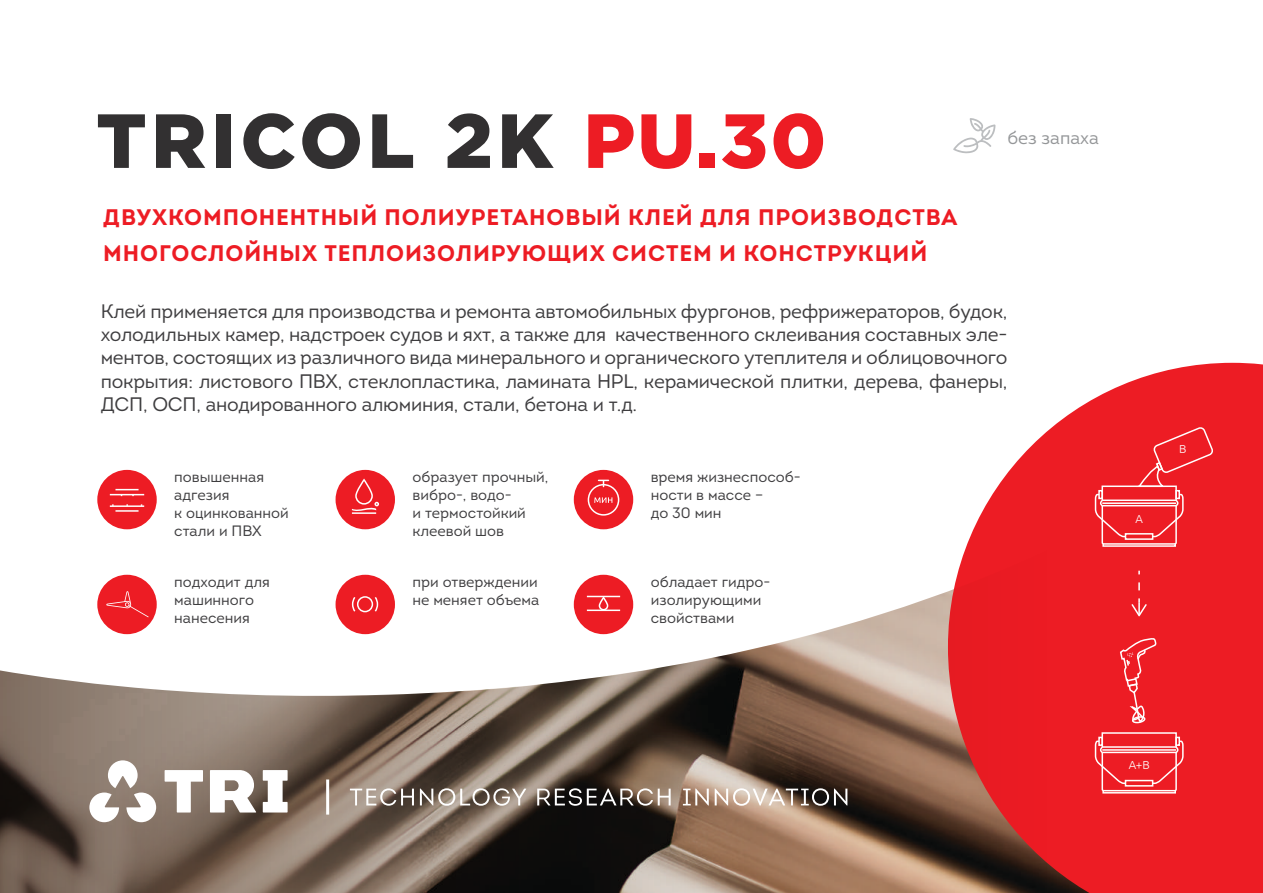
<style>
.page{position:relative;width:1263px;height:893px;background:#fff}
.page>*{position:absolute;margin:0;border:0;box-sizing:border-box;transform-origin:0 0}
.t1{font:900 76.5px "Gotham Pro";letter-spacing:.06em;color:#323031}
.t2{font:700 22.5px/36px "Intro";letter-spacing:.04em;color:#ed1c24}
.t3{font:19.5px/23.4px "Intro";letter-spacing:-.01em;color:#3e3d3f;text-align:justify}
.t4{font:18px "Intro";color:#949698}
.t5{font:15px/18px "Intro";color:#3e3d3f}
.t6{font:300 11.7px "Ubuntu";color:#fff}
.s1{color:#ed1c24}
</style>
<div class="page">
<div style="left:574px;top:470px;width:59px;height:59px;background:#ed1c24;border-radius:50%"></div>
<div style="left:97px;top:470px;width:60px;height:59px;background:#ed1c24;border-radius:50%"></div>
<hr style="left:115px;top:510px;width:24px;height:2px;background:#fff">
<hr style="left:110px;top:505px;width:34px;height:2px;background:#fff">
<hr style="left:110px;top:494px;width:34px;height:1px;background:#fff">
<svg style="left:115px;top:489px;width:24px;height:7px"></svg>
<div style="left:336px;top:470px;width:59px;height:59px;background:#ed1c24;border-radius:50%"></div>
<div style="left:355px;top:479px;width:18px;height:26px;border:2px solid #fff;border-radius:8px"></div>
<hr style="left:352px;top:512px;width:24px;height:2px;background:#fff">
<svg style="left:352px;top:506px;width:24px;height:7px"></svg>
<svg style="left:374px;top:502px;width:5px;height:4px"></svg>
<svg style="left:953px;top:118px;width:42px;height:36px"></svg>
<div style="left:588px;top:484px;width:31px;height:32px;border:2px solid #fff;border-radius:50%"></div>
<svg style="left:598px;top:480px;width:10px;height:7px"></svg>
<svg style="left:594px;top:497px;width:18px;height:6px"></svg>
<svg style="left:970px;top:363px;width:293px;height:530px;background:#ed373e"></svg>
<svg style="left:1094px;top:425px;width:120px;height:123px;background:#ee2f37"></svg>
<hr style="left:1103px;top:543px;width:72px;height:2px;background:#fff">
<svg style="left:1131px;top:582px;width:16px;height:34px"></svg>
<svg style="left:1119px;top:638px;width:39px;height:87px;background:#ef3940"></svg>
<svg style="left:1094px;top:731px;width:90px;height:63px;background:#f0474e"></svg>
<hr style="left:1103px;top:790px;width:72px;height:1px;background:#fff">
<svg style="left:0;top:537px;width:1046px;height:356px"></svg>
<svg style="left:165px;top:770px;width:123px;height:42px"></svg>
<svg style="left:89px;top:760px;width:67px;height:62px"></svg>
<svg style="left:350px;top:788px;width:64px;height:18px"></svg>
<svg style="left:420px;top:788px;width:106px;height:18px;background:#a0948a"></svg>
<svg style="left:537px;top:788px;width:134px;height:18px;background:#716963"></svg>
<svg style="left:683px;top:789px;width:26px;height:16px"></svg>
<svg style="left:715px;top:788px;width:132px;height:18px"></svg>
<hr style="left:326px;top:779px;width:3px;height:36px;background:#fff">
<h1 class="t1" style="left:96px;top:97px;width:731px">TRICOL 2K <span class="s1">PU.30</span></h1>
<p class="t4" style="left:1007px;top:127px;width:93px">без запаха</p>
<p class="t2" style="left:103px;top:199px;width:855px">ДВУХКОМПОНЕНТНЫЙ ПОЛИУРЕТАНОВЫЙ КЛЕЙ ДЛЯ ПРОИЗВОДСТВА<br>МНОГОСЛОЙНЫХ ТЕПЛОИЗОЛИРУЮЩИХ СИСТЕМ И КОНСТРУКЦИЙ</p>
<p class="t3" style="left:101px;top:299px;width:908px">Клей применяется для производства и ремонта автомобильных фургонов, рефрижераторов, будок, холодильных камер, надстроек судов и яхт, а также для качественного склеивания составных эле&shy;ментов, состоящих из различного вида минерального и органического утеплителя и облицовочного покрытия: листового ПВХ, стеклопластика, ламината HPL, керамической плитки, дерева, фанеры, ДСП, ОСП, анодированного алюминия, стали, бетона и т.д.</p>
<p class="t5" style="left:174px;top:468px;width:116px">повышенная адгезия<br>к оцинкованной стали и ПВХ</p>
<p class="t5" style="left:412px;top:468px;width:137px">образует прочный, вибро-, водо-<br>и термостойкий клеевой шов</p>
<p class="t5" style="left:651px;top:468px;width:152px">время жизнеспособ&shy;ности в массе –<br>до 30 мин</p>
<p class="t5" style="left:174px;top:573px;width:97px">подходит для машинного нанесения</p>
<p class="t5" style="left:412px;top:573px;width:128px">при отверждении не меняет объема</p>
<p class="t5" style="left:651px;top:573px;width:121px">обладает гидро&shy;изолирующими свойствами</p>
<p class="t6" style="left:1135px;top:511px;width:9px">А</p>
<p class="t6" style="left:1179px;top:442px;width:9px">В</p>
<p class="t6" style="left:1129px;top:758px;width:22px">А+B</p>
</div>
